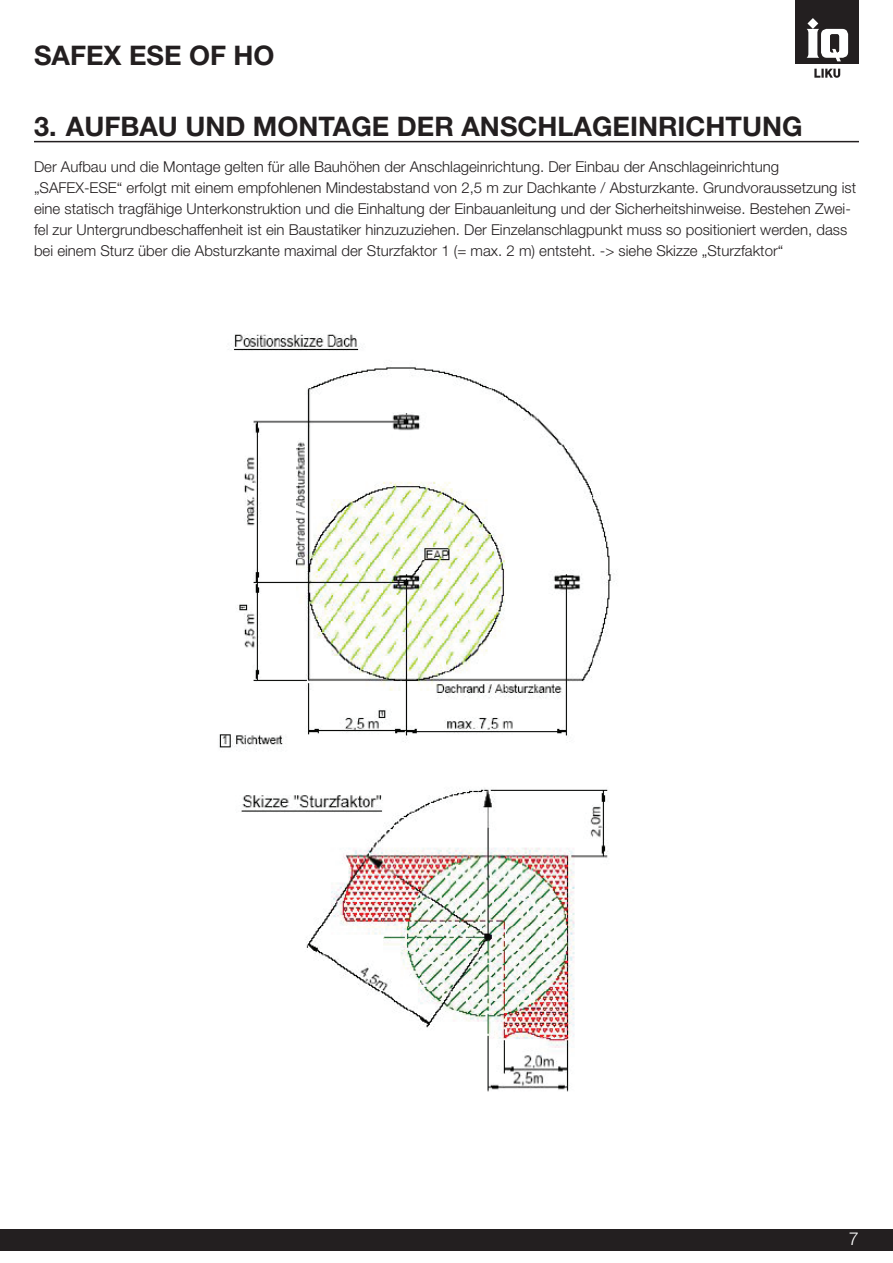
<style>
.page{position:relative;width:893px;height:1263px;background:#fff}
.page>*{position:absolute;margin:0;border:0;box-sizing:border-box;transform-origin:0 0}
.t1{font:700 27px "Helvetica Neue LT Std";color:#231f20}
.t2{font:300 18px "Helvetica Neue LT Std";color:#fff}
.t3{font:300 15px/21px "Helvetica Neue LT Std";color:#231f20}
</style>
<div class="page">
<div style="left:0;top:1229px;width:893px;height:21px;background:#231f20"></div>
<div style="left:796px;top:0;width:63px;height:63px;background:#231f20"></div>
<svg style="left:814px;top:69px;width:26px;height:9px"></svg>
<svg style="left:807px;top:18px;width:41px;height:43px"></svg>
<hr style="left:34px;top:141px;width:825px;height:1px;background:#231f20">
<img style="left:219px;top:334px;width:398px;height:758px">
<h1 class="t1" style="left:34px;top:39px;width:242px">SAFEX ESE OF HO</h1>
<h1 class="t1" style="left:34px;top:110px;width:770px">3. AUFBAU UND MONTAGE DER ANSCHLAGEINRICHTUNG</h1>
<p class="t3" style="left:34px;top:156px;width:824px">Der Aufbau und die Montage gelten für alle Bauhöhen der Anschlageinrichtung. Der Einbau der Anschlageinrichtung „SAFEX-ESE“ erfolgt mit einem empfohlenen Mindestabstand von 2,5 m zur Dachkante / Absturzkante. Grundvoraussetzung ist eine statisch tragfähige Unterkonstruktion und die Einhaltung der Einbauanleitung und der Sicherheitshinweise. Bestehen Zwei&shy;fel zur Untergrundbeschaffenheit ist ein Baustatiker hinzuzuziehen. Der Einzelanschlagpunkt muss so positioniert werden, dass bei einem Sturz über die Absturzkante maximal der Sturzfaktor 1 (= max. 2 m) entsteht. -&gt; siehe Skizze „Sturzfaktor“</p>
<p class="t2" style="left:849px;top:1227px;width:12px">7</p>
</div>
